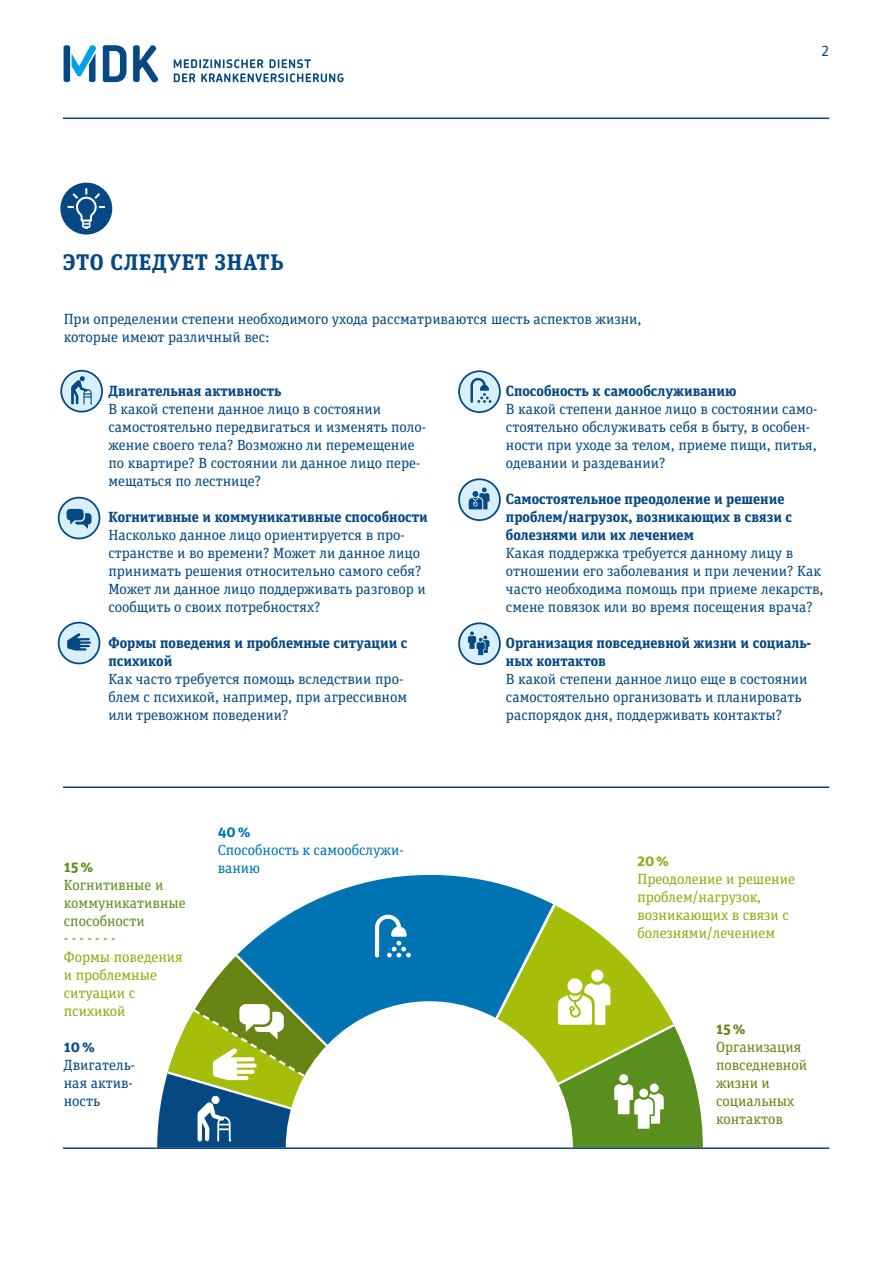
<style>
.page{position:relative;width:893px;height:1263px;background:#fff}
.page>*{position:absolute;margin:0;border:0;box-sizing:border-box;transform-origin:0 0}
.t1{font:700 22.5px "Unit Slab Pro";letter-spacing:.03em;color:#064882}
.P2{font:14.7px/18px "Unit Slab Pro";color:#064882}
.P2-2{font:14.7px/18px "Unit Slab Pro";color:#8cac13}
.P2-3{font:14.7px/18px "Unit Slab Pro";color:#678415}
.P2-4{font:14.7px/18px "Unit Slab Pro";color:#5a8f1f}
.P2-5{font:14.7px/18px "Unit Slab Pro";color:#0074b2}
.P2-6{font:700 14.7px "Unit Rounded Pro";color:#5a8f1f}
.t2{font:14.7px "Unit Rounded OT";color:#064882}
.s1{font-weight:700}
.s2{font-family:"Unit Rounded Pro";font-weight:700}
</style>
<div class="page">
<svg style="left:581px;top:920px;width:63px;height:58px"></svg>
<svg style="left:289px;top:875px;width:292px;height:103px"></svg>
<svg style="left:216px;top:914px;width:217px;height:64px"></svg>
<div style="left:591px;top:969px;width:12px;height:13px;background:#fff;border-radius:50%"></div>
<svg style="left:157px;top:978px;width:546px;height:169px"></svg>
<svg style="left:375px;top:913px;width:36px;height:44px"></svg>
<svg style="left:174px;top:59px;width:170px;height:23px"></svg>
<svg style="left:103px;top:45px;width:55px;height:37px"></svg>
<svg style="left:64px;top:45px;width:32px;height:37px"></svg>
<hr style="left:63px;top:118px;width:766px;height:1px;background:#064882">
<hr style="left:63px;top:786px;width:766px;height:2px;background:#064882">
<hr style="left:63px;top:1147px;width:766px;height:2px;background:#064882">
<svg style="left:60px;top:183px;width:52px;height:52px"></svg>
<div style="left:61px;top:371px;width:41px;height:41px;background:#d8effc;border-radius:50%"></div>
<div style="left:60px;top:370px;width:43px;height:42px;border:2px solid #064882;border-radius:50%"></div>
<svg style="left:71px;top:376px;width:21px;height:29px"></svg>
<svg style="left:459px;top:479px;width:41px;height:41px"></svg>
<div style="left:458px;top:478px;width:43px;height:43px;border:2px solid #064882;border-radius:50%"></div>
<svg style="left:469px;top:487px;width:20px;height:22px"></svg>
<div style="left:459px;top:623px;width:41px;height:41px;background:#d8effc;border-radius:50%"></div>
<div style="left:458px;top:622px;width:43px;height:43px;border:2px solid #064882;border-radius:50%"></div>
<svg style="left:468px;top:631px;width:21px;height:24px"></svg>
<div style="left:59px;top:498px;width:40px;height:40px;background:#d8effc;border-radius:50%"></div>
<div style="left:58px;top:497px;width:42px;height:42px;border:2px solid #064882;border-radius:50%"></div>
<div style="left:67px;top:509px;width:17px;height:11px;background:#064882;border-radius:4px"></div>
<svg style="left:75px;top:513px;width:17px;height:16px"></svg>
<div style="left:59px;top:623px;width:40px;height:40px;background:#d8effc;border-radius:50%"></div>
<div style="left:58px;top:622px;width:42px;height:42px;border:2px solid #064882;border-radius:50%"></div>
<svg style="left:67px;top:633px;width:24px;height:18px"></svg>
<div style="left:459px;top:371px;width:41px;height:41px;background:#d8effc;border-radius:50%"></div>
<div style="left:458px;top:370px;width:43px;height:43px;border:2px solid #064882;border-radius:50%"></div>
<svg style="left:470px;top:377px;width:21px;height:26px"></svg>
<h2 class="t1" style="left:63px;top:246px;width:222px">ЭТО СЛЕДУЕТ ЗНАТЬ</h2>
<p class="P2" style="left:64px;top:309px;width:579px">При определении степени необходимого ухода рассматриваются шесть аспектов жизни, которые имеют различный вес:</p>
<p class="t2" style="left:821px;top:42px;width:10px">2</p>
<p class="P2" style="left:108px;top:381px;width:319px"><span class="s1">Двигательная активность<br></span>В какой степени данное лицо в состоянии самостоятельно передвигаться и изменять поло&shy;жение своего тела? Возможно ли перемещение по квартире? В состоянии ли данное лицо пере&shy;мещаться по лестнице?</p>
<p class="P2" style="left:108px;top:507px;width:321px"><span class="s1">Когнитивные и коммуникативные способности </span>Haсколько данное лицо ориентируется в про&shy;странстве и во времени? Может ли данное лицо принимать решения относительно самого себя?<br>Может ли данное лицо поддерживать разговор и сообщить о своих потребностях?</p>
<p class="P2" style="left:108px;top:633px;width:301px"><span class="s1">Формы поведения и проблемные ситуации с психикой<br></span>Как часто требуется помощь вследствии про&shy;блем с психикой, например, при агрессивном или тревожном поведении?</p>
<p class="P2-5" style="left:218px;top:822px;width:188px"><span class="s2">40%<br></span>Способность к самообслужи-</p>
<p class="P2-6" style="left:64px;top:857px;width:31px">15%</p>
<p class="P2-5" style="left:218px;top:858px;width:44px">ванию</p>
<p class="P2-4" style="left:64px;top:876px;width:123px">Когнитивные и коммуникативные способности</p>
<p class="P2-4" style="left:64px;top:928px;width:53px">- - - - - - -</p>
<p class="P2-2" style="left:64px;top:948px;width:120px">Формы поведения и проблемные ситуации с психикой</p>
<p class="P2" style="left:64px;top:1037px;width:73px"><span class="s2">10%<br></span>Двигатель&shy;ная актив&shy;ность</p>
<p class="P2" style="left:506px;top:381px;width:313px"><span class="s1">Способность к самообслуживанию<br></span>В какой степени данное лицо в состоянии само&shy;стоятельно обслуживать себя в быту, в особен&shy;ности при уходе за телом, приеме пищи, питья, одевании и раздевании?</p>
<p class="P2" style="left:506px;top:489px;width:319px"><span class="s1">Самостоятельное преодоление и решение проблем/нагрузок, возникающих в связи с болезнями или их лечением<br></span>Какая поддержка требуется данному лицу в отношении его заболевания и при лечении? Как часто необходима помощь при приеме лекарств, сменe повязок или во время посещения врача?</p>
<p class="P2" style="left:506px;top:633px;width:307px"><span class="s1">Oрганизация повседневной жизни и социаль&shy;ных контактов<br></span>В какой степени данное лицо еще в состоянии самостоятельно организовать и планировать распорядок дня, поддерживать контакты?</p>
<p class="P2-2" style="left:637px;top:852px;width:159px"><span class="s2">20%<br></span>Преодоление и решение проблем/нагрузок, возникающих в связи с болезнями/лечением</p>
<p class="P2-3" style="left:716px;top:1019px;width:93px"><span class="s2">15%<br></span>Организация повседневной жизни и социальных контактов</p>
</div>
